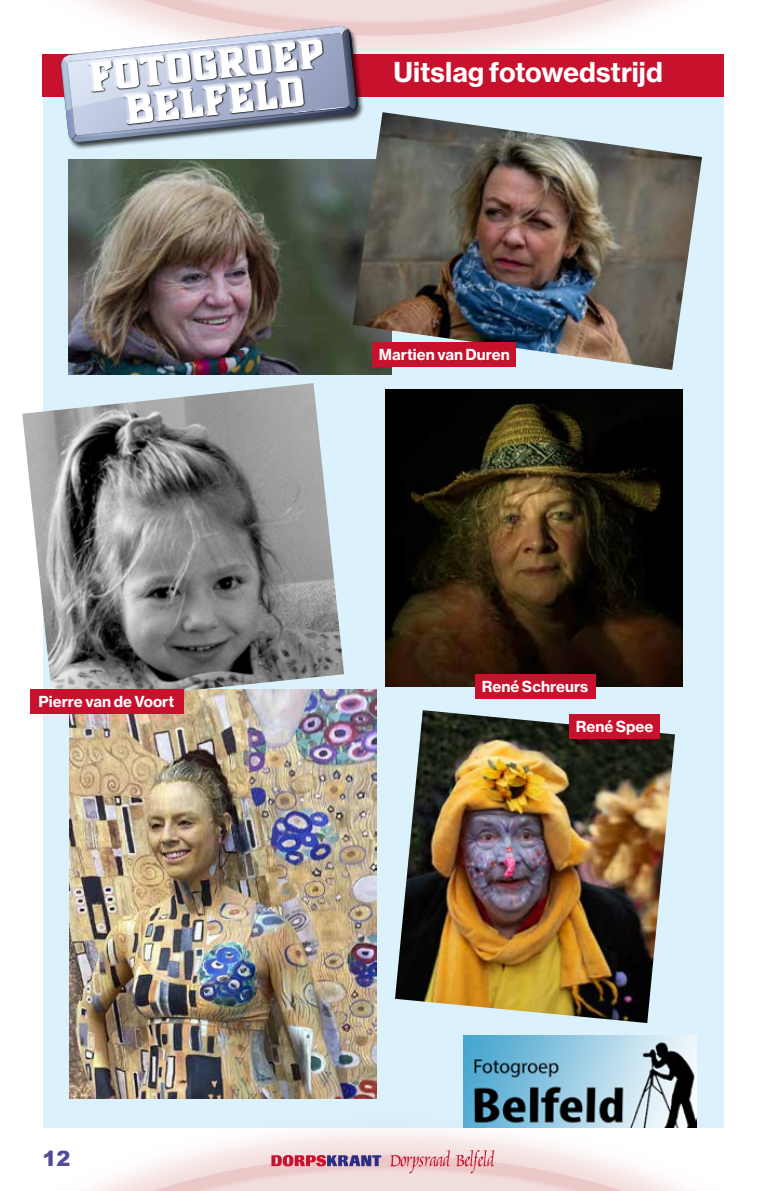
<style>
.page{position:relative;width:766px;height:1191px;background:#fff}
.page>*{position:absolute;margin:0;border:0;box-sizing:border-box;transform-origin:0 0}
.t1{font:700 37.5px/36px "Boucherie Block";color:#fff;text-align:center;scale:1.48 1}
.t2{font:27px "N Haas Grotesk TX Pro 75 Bd";letter-spacing:-.005em;color:#fff}
.t3{font:900 21px "Arial";color:#4f4b96}
.t4{font:15px "N Haas Grotesk TX Pro 75 Bd";color:#fff}
</style>
<div class="page">
<img style="left:43px;top:1127px;width:681px;height:64px">
<img style="left:42px;top:0;width:631px;height:82px">
<svg style="left:271px;top:1155px;width:110px;height:11px"></svg>
<svg style="left:390px;top:1150px;width:104px;height:23px"></svg>
<div style="left:43px;top:54px;width:681px;height:1073px;background:#dbf1fc"></div>
<div style="left:43px;top:54px;width:681px;height:43px;background:#c8112d"></div>
<img style="left:464px;top:1035px;width:232px;height:92px">
<div style="left:61px;top:27px;width:303px;height:123px;background:#000;opacity:.75"></div>
<svg style="left:61px;top:26px;width:297px;height:116px"></svg>
<img style="left:69px;top:159px;width:322px;height:215px">
<img style="left:386px;top:389px;width:296px;height:297px">
<img style="left:395px;top:710px;width:279px;height:313px">
<img style="left:70px;top:689px;width:306px;height:409px">
<img style="left:352px;top:112px;width:349px;height:258px">
<img style="left:22px;top:383px;width:322px;height:321px">
<div style="left:372px;top:342px;width:144px;height:25px;background:#c8112d"></div>
<div style="left:30px;top:689px;width:153px;height:25px;background:#c8112d"></div>
<div style="left:474px;top:673px;width:121px;height:25px;background:#c8112d"></div>
<div style="left:569px;top:714px;width:91px;height:25px;background:#c8112d"></div>
<h1 class="t1" style="left:88px;top:61px;width:160px;rotate:-6deg">FOTOgroep belfeld</h1>
<h2 class="t2" style="left:393px;top:55px;width:271px">Uitslag fotowedstrijd</h2>
<p class="t4" style="left:378px;top:345px;width:132px">Martien van Duren</p>
<p class="t4" style="left:39px;top:692px;width:137px">Pierre van de Voort</p>
<p class="t4" style="left:481px;top:677px;width:108px">René Schreurs</p>
<p class="t4" style="left:575px;top:717px;width:79px">René Spee</p>
<h3 class="t3" style="left:43px;top:1143px;width:30px">12</h3>
</div>
